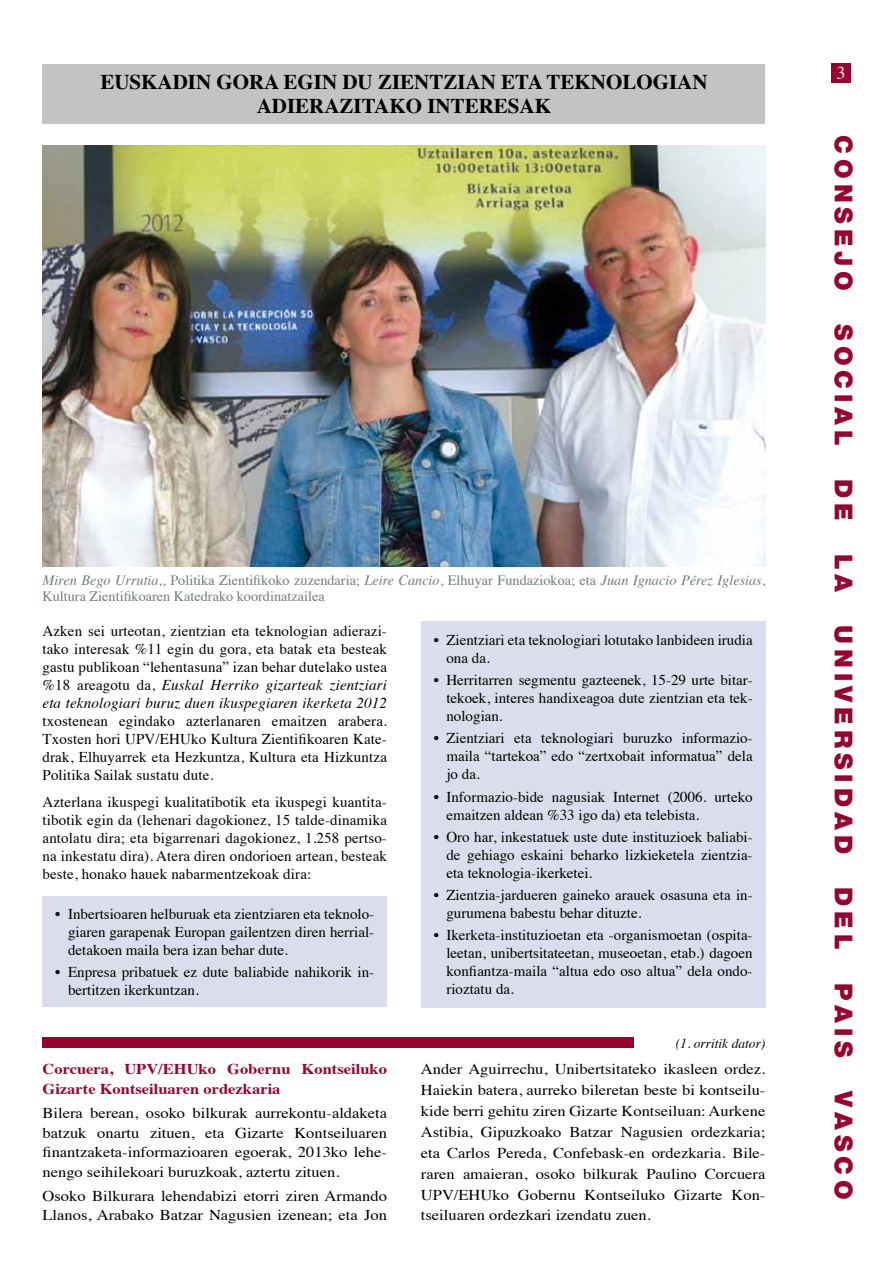
<style>
.page{position:relative;width:893px;height:1263px;background:#fff}
.page>*{position:absolute;margin:0;border:0;box-sizing:border-box;transform-origin:0 0}
.t1{font:900 24.75px "Helvetica Neue LT Pro";color:#99042f}
.t2{font:700 21px/24px "Times";color:#000;text-align:center}
.t3{font:18px "Times";color:#fff}
.t4{font:15px/18px "Times";color:#000;text-align:justify}
.t5{font:15px/20.9px "Times";color:#000;text-align:justify;scale:1.1 1}
.t6{font:700 15px/19.6px "Times";color:#99042f;scale:1.1 1}
.t7{font:14.25px/16.5px "Times";color:#717b7f}
.t8{font:italic 13.5px "Times";color:#000}
.s1{font-style:italic}
</style>
<div class="page">
<div style="left:831px;top:64px;width:19px;height:19px;background:#99042f"></div>
<div style="left:43px;top:64px;width:722px;height:59px;background:#c2c3c4"></div>
<div style="left:421px;top:621px;width:344px;height:386px;background:#daddeb"></div>
<div style="left:43px;top:897px;width:344px;height:110px;background:#daddeb"></div>
<div style="left:43px;top:1037px;width:591px;height:11px;background:#99042f"></div>
<img style="left:43px;top:145px;width:722px;height:421px">
<h2 class="t2" style="left:100px;top:68px;width:609px">EUSKADIN GORA EGIN DU ZIENTZIAN ETA TEKNOLOGIAN<br>ADIERAZITAKO INTERESAK</h2>
<p class="t7" style="left:43px;top:570px;width:724px"><span class="s1">Miren Bego Urrutia,</span>, Politika Zientifikoko zuzendaria; <span class="s1">Leire Cancio</span>, Elhuyar Fundaziokoa; eta <span class="s1">Juan Ignacio Pérez Iglesias</span>,<br>Kultura Zientifikoaren Katedrako koordinatzailea</p>
<p class="t4" style="left:43px;top:621px;width:346px">Azken sei urteotan, zientzian eta teknologian adierazi&shy;tako interesak %11 egin du gora, eta batak eta besteak gastu publikoan “lehentasuna” izan behar dutelako ustea %18 areagotu da, <span class="s1">Euskal Herriko gizarteak zientziari eta teknologiari buruz duen ikuspegiaren ikerketa 2012</span></p>
<p class="t4" style="left:43px;top:711px;width:346px">txostenean egindako azterlanaren emaitzen arabera.<br>Txosten hori UPV/EHUko Kultura Zientifikoaren Kate&shy;drak, Elhuyarrek eta Hezkuntza, Kultura eta Hizkuntza Politika Sailak sustatu dute.</p>
<p class="t4" style="left:43px;top:791px;width:346px">Azterlana ikuspegi kualitatibotik eta ikuspegi kuantita&shy;tibotik egin da (lehenari dagokionez, 15 talde-dinamika antolatu dira; eta bigarrenari dagokionez, 1.258 pertso&shy;na inkestatu dira). Atera diren ondorioen artean, besteak beste, honako hauek nabarmentzekoak dira:</p>
<p class="t4" style="left:68px;top:903px;width:308px;text-indent:-13px">• Inbertsioaren helburuak eta zientziaren eta teknolo&shy;giaren garapenak Europan gailentzen diren herrial&shy;detakoen maila bera izan behar dute.</p>
<p class="t4" style="left:68px;top:961px;width:308px;text-indent:-13px">• Enpresa pribatuek ez dute baliabide nahikorik in&shy;bertitzen ikerkuntzan.</p>
<p class="t6" style="left:43px;top:1058px;width:315px">Corcuera, UPV/EHUko Gobernu Kontseiluko<br>Gizarte Kontseiluaren ordezkaria</p>
<p class="t5" style="left:43px;top:1102px;width:315px;line-height:19.6px">Bilera berean, osoko bilkurak aurrekontu-aldaketa batzuk onartu zituen, eta Gizarte Kontseiluaren finantzaketa-informazioaren egoerak, 2013ko lehe&shy;nengo seihilekoari buruzkoak, aztertu zituen.</p>
<p class="t5" style="left:43px;top:1185px;width:315px;line-height:19.6px">Osoko Bilkurara lehendabizi etorri ziren Armando<br>Llanos, Arabako Batzar Nagusien izenean; eta Jon</p>
<p class="t4" style="left:446px;top:629px;width:308px;text-indent:-13px">• Zientziari eta teknologiari lotutako lanbideen irudia ona da.</p>
<p class="t4" style="left:446px;top:670px;width:308px;text-indent:-13px">• Herritarren segmentu gazteenek, 15-29 urte bitar&shy;tekoek, interes handixeagoa dute zientzian eta tek&shy;nologian.</p>
<p class="t4" style="left:446px;top:728px;width:308px;text-indent:-13px">• Zientziari eta teknologiari buruzko informazio&shy;maila “tartekoa” edo “zertxobait informatua” dela jo da.</p>
<p class="t4" style="left:446px;top:786px;width:308px;text-indent:-13px">• Informazio-bide nagusiak Internet (2006. urteko emaitzen aldean %33 igo da) eta telebista.</p>
<p class="t4" style="left:446px;top:826px;width:308px;text-indent:-13px">• Oro har, inkestatuek uste dute instituzioek baliabi&shy;de gehiago eskaini beharko lizkieketela zientzia&shy;eta teknologia-ikerketei.</p>
<p class="t4" style="left:446px;top:885px;width:308px;text-indent:-13px">• Zientzia-jardueren gaineko arauek osasuna eta in&shy;gurumena babestu behar dituzte.</p>
<p class="t4" style="left:446px;top:925px;width:308px;text-indent:-13px">• Ikerketa-instituzioetan eta -organismoetan (ospita&shy;leetan, unibertsitateetan, museoetan, etab.) dagoen konfiantza-maila “altua edo oso altua” dela ondo&shy;rioztatu da.</p>
<p class="t8" style="left:676px;top:1031px;width:91px">(1. orritik dator)</p>
<p class="t5" style="left:421px;top:1057px;width:315px">Ander Aguirrechu, Unibertsitateko ikasleen ordez.<br>Haiekin batera, aurreko bileretan beste bi kontseilu&shy;kide berri gehitu ziren Gizarte Kontseiluan: Aurkene Astibia, Gipuzkoako Batzar Nagusien ordezkaria; eta Carlos Pereda, Confebask-en ordezkaria. Bile&shy;raren amaieran, osoko bilkurak Paulino Corcuera UPV/EHUko Gobernu Kontseiluko Gizarte Kon&shy;tseiluaren ordezkari izendatu zuen.</p>
<p class="t3" style="left:836px;top:57px;width:10px">3</p>
<h1 class="t1" style="left:858px;top:135px;width:158px;rotate:90deg">C O N S E J O</h1>
<h1 class="t1" style="left:858px;top:324px;width:123px;rotate:90deg">S O C I A L</h1>
<h1 class="t1" style="left:858px;top:479px;width:43px;rotate:90deg">D E</h1>
<h1 class="t1" style="left:858px;top:554px;width:40px;rotate:90deg">L A</h1>
<h1 class="t1" style="left:858px;top:625px;width:230px;rotate:90deg">U N I V E R S I D A D</h1>
<h1 class="t1" style="left:858px;top:887px;width:64px;rotate:90deg">D E L</h1>
<h1 class="t1" style="left:858px;top:982px;width:77px;rotate:90deg">P A I S</h1>
<h1 class="t1" style="left:858px;top:1091px;width:110px;rotate:90deg">V A S C O</h1>
</div>
